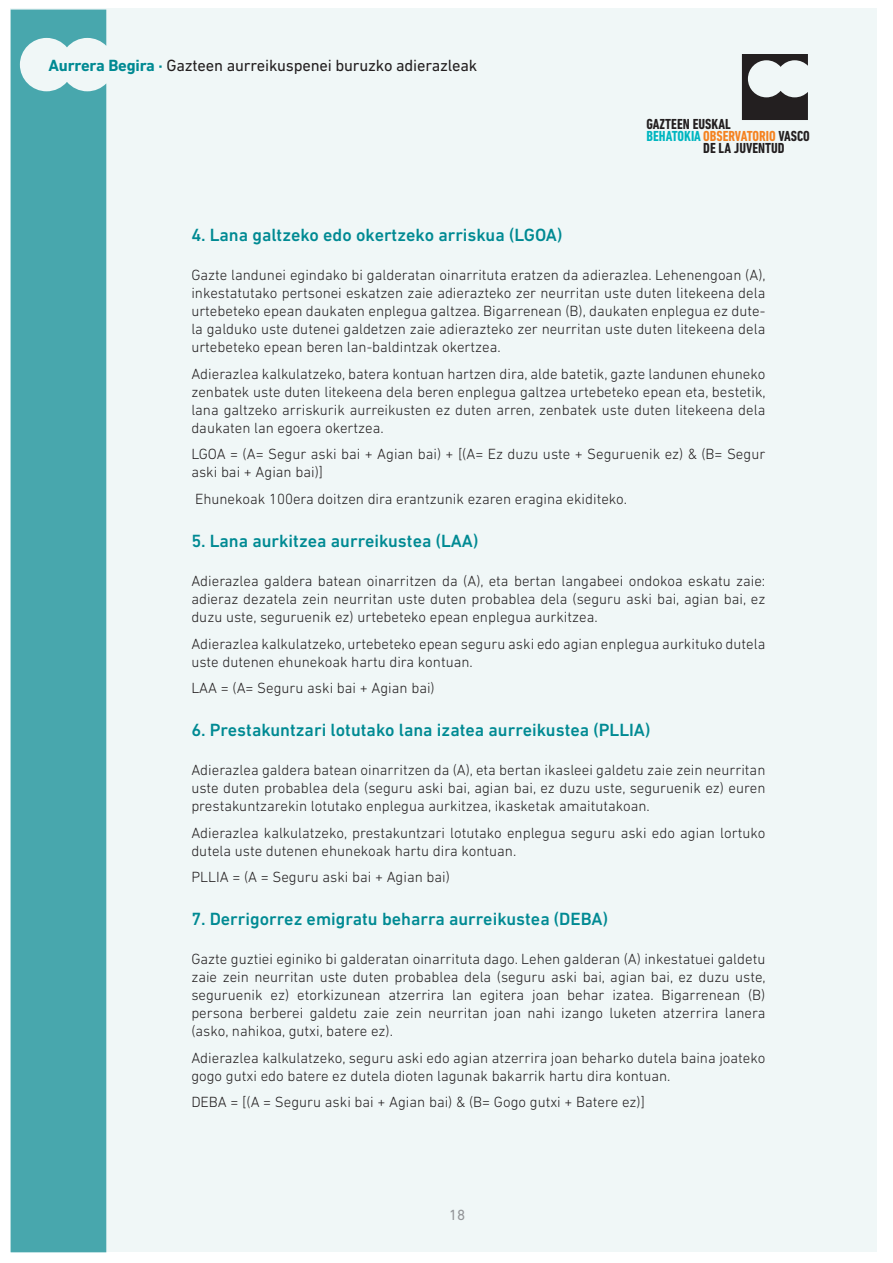
<style>
.page{position:relative;width:893px;height:1263px;background:#fff}
.page>*{position:absolute;margin:0;border:0;box-sizing:border-box;transform-origin:0 0}
.Subtitular{font:500 18px "DIN Next LT Pro";color:#008a93}
.t1{font:16.5px "DIN Next LT Pro";letter-spacing:-.01em;color:#231f20}
.Texto_normal{font:300 15px/18px "DIN Next LT Pro";color:#231f20;text-align:justify}
.t2{font:15px "DIN Next LT Pro";color:#939598}
.t3{font:700 condensed 14.85px "DIN Next LT Pro";color:#f58220}
.t4{font:700 condensed 14.85px "DIN Next LT Pro";color:#231f20}
.s1{font-weight:700;color:#008a93}
.s2{color:#00b6c0}
.s3{color:#231f20}
</style>
<div class="page">
<div style="left:11px;top:9px;width:866px;height:1243px;background:#f0f7f7"></div>
<svg style="left:742px;top:54px;width:66px;height:66px"></svg>
<div style="left:11px;top:10px;width:95px;height:1242px;background:#48a7ad"></div>
<p class="t1" style="left:48px;top:56px;width:430px"><span class="s1">Aurrera Begira ·</span> Gazteen aurreikuspenei buruzko adierazleak</p>
<p class="t4" style="left:647px;top:115px;width:86px">GAZTEEN EUSKAL</p>
<p class="t3" style="left:647px;top:127px;width:165px"><span class="s2">BEHATOKIA</span> OBSERVATORIO <span class="s3">VASCO</span></p>
<p class="t4" style="left:703px;top:139px;width:83px">DE LA JUVENTUD</p>
<p class="Subtitular" style="left:191px;top:225px;width:372px">4. Lana galtzeko edo okertzeko arriskua (LGOA)</p>
<p class="Texto_normal" style="left:191px;top:266px;width:576px">Gazte landunei egindako bi galderatan oinarrituta eratzen da adierazlea. Lehenengoan (A), inkestatutako pertsonei eskatzen zaie adierazteko zer neurritan uste duten litekeena dela urtebeteko epean daukaten enplegua galtzea. Bigarrenean (B), daukaten enplegua ez dute&shy;la galduko uste dutenei galdetzen zaie adierazteko zer neurritan uste duten litekeena dela urtebeteko epean beren lan-baldintzak okertzea.</p>
<p class="Texto_normal" style="left:191px;top:365px;width:576px">Adierazlea kalkulatzeko, batera kontuan hartzen dira, alde batetik, gazte landunen ehuneko zenbatek uste duten litekeena dela beren enplegua galtzea urtebeteko epean eta, bestetik, lana galtzeko arriskurik aurreikusten ez duten arren, zenbatek uste duten litekeena dela daukaten lan egoera okertzea.</p>
<p class="Texto_normal" style="left:191px;top:445px;width:575px">LGOA = (A= Segur aski bai + Agian bai) + [(A= Ez duzu uste + Seguruenik ez) &amp; (B= Segur aski bai + Agian bai)]</p>
<p class="Texto_normal" style="left:195px;top:490px;width:434px">Ehunekoak 100era doitzen dira erantzunik ezaren eragina ekiditeko.</p>
<p class="Subtitular" style="left:191px;top:530px;width:288px">5. Lana aurkitzea aurreikustea (LAA)</p>
<p class="Texto_normal" style="left:191px;top:572px;width:576px">Adierazlea galdera batean oinarritzen da (A), eta bertan langabeei ondokoa eskatu zaie: adieraz dezatela zein neurritan uste duten probablea dela (seguru aski bai, agian bai, ez duzu uste, seguruenik ez) urtebeteko epean enplegua aurkitzea.</p>
<p class="Texto_normal" style="left:191px;top:634px;width:575px">Adierazlea kalkulatzeko, urtebeteko epean seguru aski edo agian enplegua aurkituko dutela uste dutenen ehunekoak hartu dira kontuan.</p>
<p class="Texto_normal" style="left:191px;top:679px;width:245px">LAA = (A= Seguru aski bai + Agian bai)</p>
<p class="Subtitular" style="left:191px;top:719px;width:460px">6. Prestakuntzari lotutako lana izatea aurreikustea (PLLIA)</p>
<p class="Texto_normal" style="left:191px;top:761px;width:576px">Adierazlea galdera batean oinarritzen da (A), eta bertan ikasleei galdetu zaie zein neurritan uste duten probablea dela (seguru aski bai, agian bai, ez duzu uste, seguruenik ez) euren prestakuntzarekin lotutako enplegua aurkitzea, ikasketak amaitutakoan.</p>
<p class="Texto_normal" style="left:191px;top:823px;width:576px">Adierazlea kalkulatzeko, prestakuntzari lotutako enplegua seguru aski edo agian lortuko dutela uste dutenen ehunekoak hartu dira kontuan.</p>
<p class="Texto_normal" style="left:191px;top:868px;width:260px">PLLIA = (A = Seguru aski bai + Agian bai)</p>
<p class="Subtitular" style="left:191px;top:908px;width:418px">7. Derrigorrez emigratu beharra aurreikustea (DEBA)</p>
<p class="Texto_normal" style="left:191px;top:950px;width:576px">Gazte guztiei eginiko bi galderatan oinarrituta dago. Lehen galderan (A) inkestatuei galdetu zaie zein neurritan uste duten probablea dela (seguru aski bai, agian bai, ez duzu uste, seguruenik ez) etorkizunean atzerrira lan egitera joan behar izatea. Bigarrenean (B) persona berberei galdetu zaie zein neurritan joan nahi izango luketen atzerrira lanera (asko, nahikoa, gutxi, batere ez).</p>
<p class="Texto_normal" style="left:191px;top:1049px;width:576px">Adierazlea kalkulatzeko, seguru aski edo agian atzerrira joan beharko dutela baina joateko gogo gutxi edo batere ez dutela dioten lagunak bakarrik hartu dira kontuan.</p>
<p class="Texto_normal" style="left:191px;top:1093px;width:455px">DEBA = [(A = Seguru aski bai + Agian bai) &amp; (B= Gogo gutxi + Batere ez)]</p>
<p class="t2" style="left:449px;top:1206px;width:18px">18</p>
</div>
